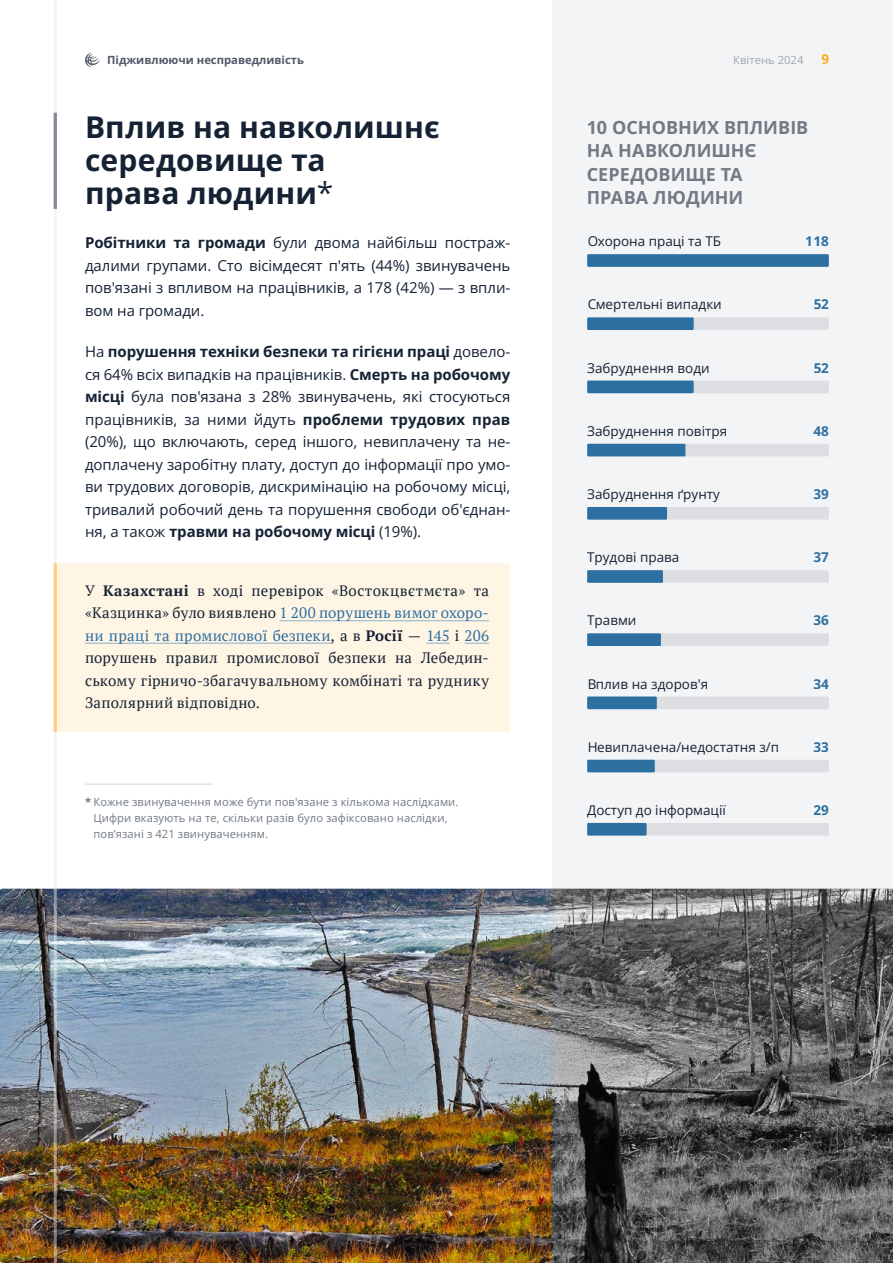
<style>
.page{position:relative;width:893px;height:1263px;background:#fff}
.page>*{position:absolute;margin:0;border:0;box-sizing:border-box;transform-origin:0 0}
.Medium_title{font:700 30px/33px "Open Sans";letter-spacing:.005em;color:#152234}
.Subtitle{font:700 18px/23.4px "Open Sans";color:#727a85}
.Body{font:15px/22.5px "Open Sans";letter-spacing:-.005em;color:#152234;text-align:justify}
.Insight{font:15px/22.5px "PT Serif";letter-spacing:.02em;color:#152234;text-align:justify}
.t1{font:13.5px "Open Sans";color:#152234}
.t2{font:700 13.5px "Open Sans";color:#2e6fa1}
.t3{font:700 13.5px "Open Sans";color:#ffaa23}
.Endnotes{font:11.25px/15.8px "Open Sans";letter-spacing:.005em;color:#727a85}
.t4{font:700 11.25px "Open Sans";color:#505967}
.t5{font:11.25px "Open Sans";color:#a1a7ae}
.s1{font-weight:400}
.s2{font-weight:700}
.s3{color:#2e6fa1}
</style>
<div class="page">
<div style="left:57px;top:563px;width:453px;height:169px;background:#fff5e4"></div>
<hr style="left:280px;top:620px;width:209px;height:1px;background:#96b7d0">
<hr style="left:85px;top:643px;width:246px;height:1px;background:#96b7d0">
<svg style="left:426px;top:643px;width:24px;height:1px"></svg>
<svg style="left:464px;top:643px;width:25px;height:1px"></svg>
<hr style="left:85px;top:784px;width:128px;height:1px;background:#d0d3d6">
<img style="left:0;top:889px;width:553px;height:374px">
<svg style="left:553px;top:0;width:340px;height:1263px;fill:#f3f4f5"></svg>
<div style="left:587px;top:317px;width:242px;height:13px;background:#dcdee1"></div>
<div style="left:587px;top:381px;width:242px;height:12px;background:#dcdee1"></div>
<div style="left:587px;top:444px;width:242px;height:12px;background:#dcdee1"></div>
<div style="left:587px;top:507px;width:242px;height:13px;background:#dcdee1"></div>
<div style="left:587px;top:570px;width:242px;height:13px;background:#dcdee1"></div>
<div style="left:587px;top:633px;width:242px;height:13px;background:#dcdee1"></div>
<div style="left:587px;top:696px;width:242px;height:13px;background:#dcdee1"></div>
<div style="left:587px;top:760px;width:242px;height:12px;background:#dcdee1"></div>
<div style="left:587px;top:823px;width:242px;height:12px;background:#dcdee1"></div>
<div style="left:587px;top:254px;width:242px;height:13px;background:#2e6fa1"></div>
<div style="left:587px;top:317px;width:107px;height:13px;background:#2e6fa1"></div>
<div style="left:587px;top:381px;width:107px;height:12px;background:#2e6fa1"></div>
<div style="left:587px;top:444px;width:98px;height:12px;background:#2e6fa1"></div>
<div style="left:587px;top:507px;width:80px;height:13px;background:#2e6fa1"></div>
<div style="left:587px;top:570px;width:76px;height:13px;background:#2e6fa1"></div>
<div style="left:587px;top:633px;width:74px;height:13px;background:#2e6fa1"></div>
<div style="left:587px;top:696px;width:70px;height:13px;background:#2e6fa1"></div>
<div style="left:587px;top:760px;width:68px;height:12px;background:#2e6fa1"></div>
<div style="left:587px;top:823px;width:60px;height:12px;background:#2e6fa1"></div>
<hr style="left:587px;top:835px;width:242px;height:1px;background:#333">
<hr style="left:587px;top:254px;width:1px;height:581px;background:#333">
<svg style="left:85px;top:53px;width:15px;height:14px"></svg>
<hr style="left:54px;top:0;width:3px;height:1263px;background:#e8e9eb">
<p class="t4" style="left:107px;top:52px;width:198px">Підживлюючи несправедливість</p>
<p class="t5" style="left:733px;top:52px;width:72px">Квітень 2024</p>
<p class="t3" style="left:821px;top:49px;width:9px">9</p>
<p class="Medium_title" style="left:85px;top:110px;width:356px">Вплив на навколишнє середовище та<br>права людини<span class="s1">*</span></p>
<p class="Body" style="left:85px;top:231px;width:427px"><span class="s2">Робітники та громади</span> були двома найбільш постраж&shy;далими групами. Сто вісімдесят п'ять (44%) звинувачень пов'язані з впливом на працівників, а 178 (42%) — з впли&shy;вом на громади.</p>
<p class="Body" style="left:85px;top:340px;width:427px">На <span class="s2">порушення техніки безпеки та гігієни праці</span> довело&shy;ся 64% всіх випадків на працівників. <span class="s2">Смерть на робочому місці</span> була пов'язана з 28% звинувачень, які стосуються працівників, за ними йдуть <span class="s2">проблеми трудових прав </span>(20%), що включають, серед іншого, невиплачену та не&shy;доплачену заробітну плату, доступ до інформації про умо&shy;ви трудових договорів, дискримінацію на робочому місці, тривалий робочий день та порушення свободи об'єднан&shy;ня, а також <span class="s2">травми на робочому місці</span> (19%).</p>
<p class="Insight" style="left:85px;top:579px;width:405px">У <span class="s2">Казахстані</span> в ході перевірок «Востокцвєтмєта» та «Казцинка» було виявлено <span class="s3">1 200 порушень вимог охоро&shy;ни праці та промислової безпеки</span>, а в <span class="s2">Росії</span> — <span class="s3">145</span> і <span class="s3">206 </span>порушень правил промислової безпеки на Лебедин&shy;ському гірничо-збагачувальному комбінаті та руднику Заполярний відповідно.</p>
<p class="Endnotes" style="left:94px;top:794px;width:366px;text-indent:-9px"><span class="s2">*</span> Кожне звинувачення може бути пов'язане з кількома наслідками.<br>Цифри вказують на те, скільки разів було зафіксовано наслідки, пов’язані з 421 звинуваченням.</p>
<p class="Subtitle" style="left:587px;top:115px;width:223px">10 ОСНОВНИХ ВПЛИВІВ<br>НА НАВКОЛИШНЄ<br>СЕРЕДОВИЩЕ ТА<br>ПРАВА ЛЮДИНИ</p>
<p class="t1" style="left:587px;top:232px;width:136px">Охорона праці та ТБ</p>
<p class="t2" style="left:806px;top:232px;width:25px">118</p>
<p class="t1" style="left:587px;top:295px;width:136px">Смертельні випадки</p>
<p class="t2" style="left:813px;top:295px;width:17px">52</p>
<p class="t1" style="left:587px;top:358px;width:124px">Забруднення води</p>
<p class="t2" style="left:813px;top:358px;width:17px">52</p>
<p class="t1" style="left:587px;top:422px;width:141px">Забруднення повітря</p>
<p class="t2" style="left:813px;top:421px;width:17px">48</p>
<p class="t1" style="left:587px;top:485px;width:134px">Забруднення ґрунту</p>
<p class="t2" style="left:813px;top:484px;width:17px">39</p>
<p class="t1" style="left:587px;top:548px;width:94px">Трудові права</p>
<p class="t2" style="left:813px;top:548px;width:17px">37</p>
<p class="t1" style="left:587px;top:611px;width:51px">Травми</p>
<p class="t2" style="left:813px;top:611px;width:17px">36</p>
<p class="t1" style="left:587px;top:674px;width:123px">Вплив на здоров'я</p>
<p class="t2" style="left:813px;top:674px;width:17px">34</p>
<p class="t1" style="left:587px;top:737px;width:194px">Невиплачена/недостатня з/п</p>
<p class="t2" style="left:813px;top:737px;width:17px">33</p>
<p class="t1" style="left:587px;top:801px;width:140px">Доступ до інформації</p>
<p class="t2" style="left:813px;top:800px;width:17px">29</p>
</div>
